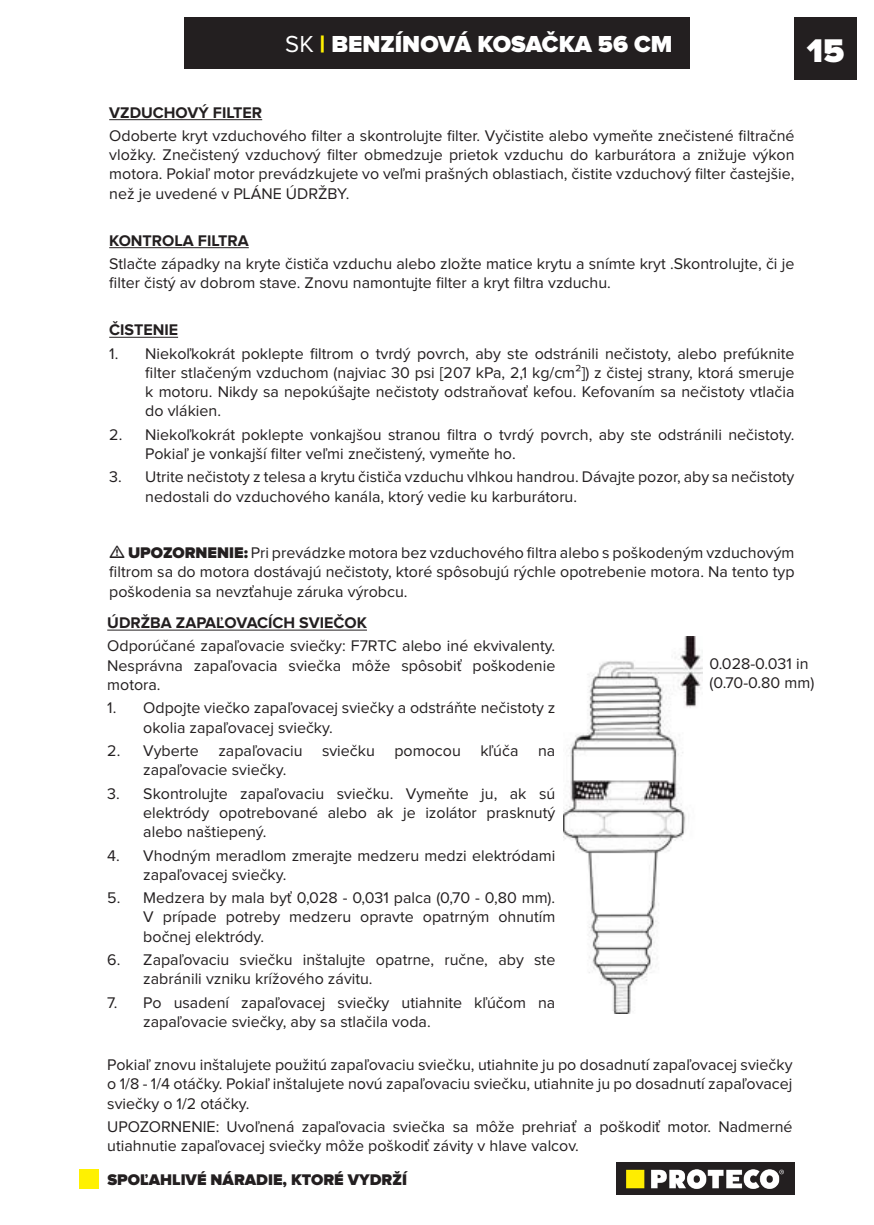
<style>
.page{position:relative;width:874px;height:1225px;background:#fff}
.page>*{position:absolute;margin:0;border:0;box-sizing:border-box;transform-origin:0 0}
.t1{font:900 34px "Proxima Nova";color:#fff}
.t2{font:900 24px "Proxima Nova";color:#fff}
.t3{font:16px/19.2px "Proxima Nova";color:#231f20}
.t4{font:700 16px "Proxima Nova";color:#231f20}
.t5{font:900 16px "Proxima Nova";color:#231f20}
.s1{font-weight:400}
.s2{color:#fff101}
.s3{font-weight:900}
</style>
<div class="page">
<div style="left:794px;top:17px;width:62px;height:62px;background:#231f20"></div>
<div style="left:184px;top:17px;width:505px;height:51px;background:#231f20"></div>
<img style="left:616px;top:1162px;width:178px;height:33px">
<div style="left:79px;top:1169px;width:20px;height:19px;background:#fff101"></div>
<hr style="left:109px;top:119px;width:153px;height:1px;background:#231f20">
<hr style="left:109px;top:247px;width:140px;height:1px;background:#231f20">
<hr style="left:109px;top:337px;width:69px;height:1px;background:#231f20">
<hr style="left:107px;top:630px;width:260px;height:1px;background:#231f20">
<img style="left:563px;top:636px;width:139px;height:377px">
<h2 class="t2" style="left:285px;top:30px;width:388px"><span class="s1">SK</span> <span class="s2">|</span> BENZÍNOVÁ KOSAČKA 56 CM</h2>
<h1 class="t1" style="left:806px;top:31px;width:39px">15</h1>
<p class="t4" style="left:109px;top:103px;width:154px">VZDUCHOVÝ FILTER</p>
<p class="t3" style="left:109px;top:127px;width:686px;text-align:justify">Odoberte kryt vzduchového filter a skontrolujte filter. Vyčistite alebo vymeňte znečistené filtračné vložky. Znečistený vzduchový filter obmedzuje prietok vzduchu do karburátora a znižuje výkon motora. Pokiaľ motor prevádzkujete vo veľmi prašných oblastiach, čistite vzduchový filter častejšie, než je uvedené v PLÁNE ÚDRŽBY.</p>
<p class="t4" style="left:109px;top:231px;width:141px">KONTROLA FILTRA</p>
<p class="t3" style="left:109px;top:255px;width:686px">Stlačte západky na kryte čističa vzduchu alebo zložte matice krytu a snímte kryt .Skontrolujte, či je filter čistý av dobrom stave. Znovu namontujte filter a kryt filtra vzduchu.</p>
<p class="t4" style="left:109px;top:320px;width:70px">ČISTENIE</p>
<p class="t3" style="left:145px;top:344px;width:650px;text-align:justify;text-indent:-36px">1. Niekoľkokrát poklepte filtrom o tvrdý povrch, aby ste odstránili nečistoty, alebo prefúknite filter stlačeným vzduchom (najviac 30 psi [207 kPa, 2,1 kg/cm²]) z čistej strany, ktorá smeruje k motoru. Nikdy sa nepokúšajte nečistoty odstraňovať kefou. Kefovaním sa nečistoty vtlačia do vlákien.</p>
<p class="t3" style="left:145px;top:425px;width:650px;text-indent:-36px">2. Niekoľkokrát poklepte vonkajšou stranou filtra o tvrdý povrch, aby ste odstránili nečistoty.<br>Pokiaľ je vonkajší filter veľmi znečistený, vymeňte ho.</p>
<p class="t3" style="left:145px;top:468px;width:650px;text-indent:-36px">3. Utrite nečistoty z telesa a krytu čističa vzduchu vlhkou handrou. Dávajte pozor, aby sa nečistoty nedostali do vzduchového kanála, ktorý vedie ku karburátoru.</p>
<p class="t3" style="left:109px;top:544px;width:686px;text-align:justify;text-indent:19px"><span class="s3">UPOZORNENIE:</span> Pri prevádzke motora bez vzduchového filtra alebo s poškodeným vzduchovým filtrom sa do motora dostávajú nečistoty, ktoré spôsobujú rýchle opotrebenie motora. Na tento typ poškodenia sa nevzťahuje záruka výrobcu.</p>
<p class="t4" style="left:107px;top:613px;width:261px">ÚDRŽBA ZAPAĽOVACÍCH SVIEČOK</p>
<p class="t3" style="left:107px;top:637px;width:449px;text-align:justify">Odporúčané zapaľovacie sviečky: F7RTC alebo iné ekvivalenty.<br>Nesprávna zapaľovacia sviečka môže spôsobiť poškodenie motora.</p>
<p class="t3" style="left:143px;top:699px;width:413px;text-indent:-36px">1. Odpojte viečko zapaľovacej sviečky a odstráňte nečistoty z okolia zapaľovacej sviečky.</p>
<p class="t3" style="left:143px;top:741px;width:413px;text-indent:-36px">2. Vyberte zapaľovaciu sviečku pomocou kľúča na zapaľovacie sviečky.</p>
<p class="t3" style="left:143px;top:784px;width:413px;text-align:justify;text-indent:-36px">3. Skontrolujte zapaľovaciu sviečku. Vymeňte ju, ak sú elektródy opotrebované alebo ak je izolátor prasknutý alebo naštiepený.</p>
<p class="t3" style="left:143px;top:846px;width:413px;text-indent:-36px">4. Vhodným meradlom zmerajte medzeru medzi elektródami zapaľovacej sviečky.</p>
<p class="t3" style="left:143px;top:889px;width:413px;text-align:justify;text-indent:-36px">5. Medzera by mala byť 0,028 - 0,031 palca (0,70 - 0,80 mm).<br>V prípade potreby medzeru opravte opatrným ohnutím bočnej elektródy.</p>
<p class="t3" style="left:143px;top:950px;width:413px;text-indent:-36px">6. Zapaľovaciu sviečku inštalujte opatrne, ručne, aby ste zabránili vzniku krížového závitu.</p>
<p class="t3" style="left:143px;top:993px;width:413px;text-indent:-36px">7. Po usadení zapaľovacej sviečky utiahnite kľúčom na zapaľovacie sviečky, aby sa stlačila voda.</p>
<p class="t3" style="left:709px;top:654px;width:101px">0.028-0.031 in</p>
<p class="t3" style="left:709px;top:673px;width:106px">(0.70-0.80 mm)</p>
<p class="t3" style="left:107px;top:1056px;width:686px;text-align:justify">Pokiaľ znovu inštalujete použitú zapaľovaciu sviečku, utiahnite ju po dosadnutí zapaľovacej sviečky o 1/8 - 1/4 otáčky. Pokiaľ inštalujete novú zapaľovaciu sviečku, utiahnite ju po dosadnutí zapaľovacej sviečky o 1/2 otáčky.</p>
<p class="t3" style="left:107px;top:1117px;width:686px">UPOZORNENIE: Uvoľnená zapaľovacia sviečka sa môže prehriať a poškodiť motor. Nadmerné utiahnutie zapaľovacej sviečky môže poškodiť závity v hlave valcov.</p>
<p class="t5" style="left:107px;top:1170px;width:301px">SPOĽAHLIVÉ NÁRADIE, KTORÉ VYDRŽÍ</p>
</div>
